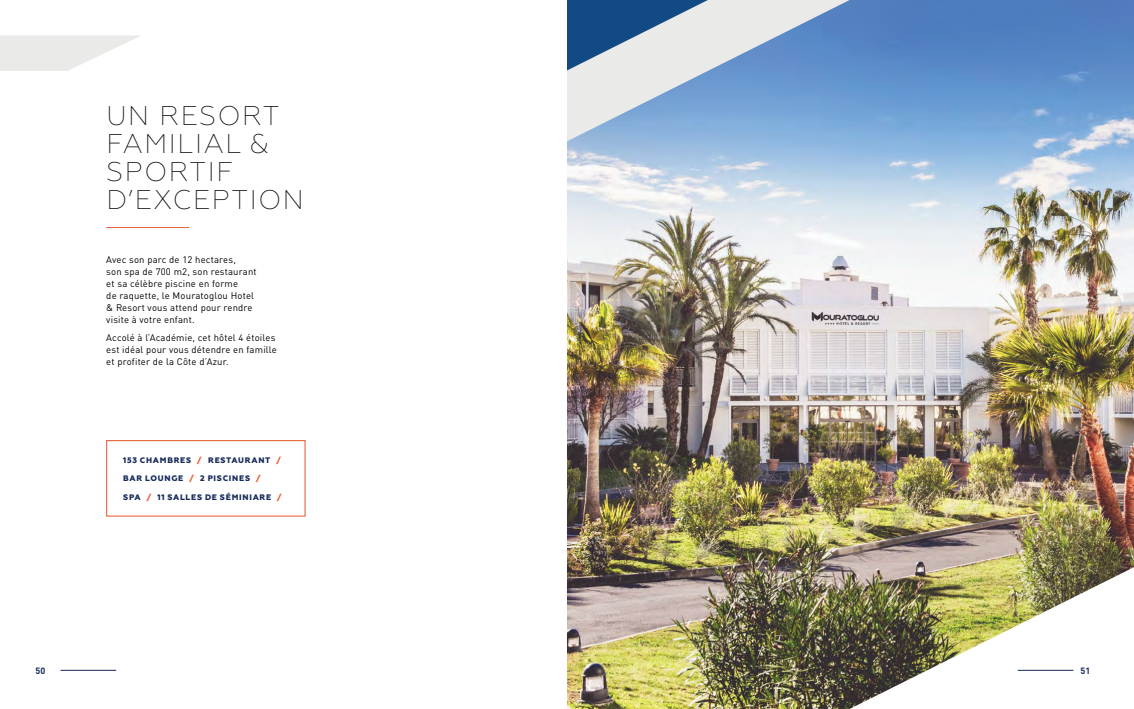
<style>
.page{position:relative;width:1134px;height:709px;background:#fff}
.page>*{position:absolute;margin:0;border:0;box-sizing:border-box;transform-origin:0 0}
.t1{font:200 27px/28px "Geometria";letter-spacing:.06em;color:#0a0f13}
.t2{font:9.5px/12px "DIN Pro";letter-spacing:.02em;color:#000}
.t3{font:700 9px "DIN Pro";color:#162b5b}
.t4{font:800 8px "Geometria";letter-spacing:.085em;color:#162b5b}
.s1{color:#e7643b}
</style>
<div class="page">
<svg style="left:0;top:35px;width:141px;height:36px"></svg>
<hr style="left:106px;top:227px;width:83px;height:1px;background:#e7643b">
<div style="left:106px;top:440px;width:200px;height:76px;border:1px solid #e7643b"></div>
<hr style="left:61px;top:670px;width:55px;height:1px;background:#162b5b">
<img style="left:567px;top:0;width:567px;height:709px">
<svg style="left:567px;top:70px;width:283px;height:71px;background:#95b6db"></svg>
<svg style="left:567px;top:0;width:283px;height:70px;background:#90aac7"></svg>
<hr style="left:1018px;top:670px;width:55px;height:1px;background:#162b5b">
<h1 class="t1" style="left:106px;top:101px;width:199px">UN RESORT<br>FAMILIAL &amp;<br>SPORTIF<br>D’EXCEPTION</h1>
<p class="t2" style="left:106px;top:253px;width:152px">Avec son parc de 12 hectares,<br>son spa de 700 m2, son restaurant et sa célèbre piscine en forme<br>de raquette, le Mouratoglou Hotel &amp; Resort vous attend pour rendre visite à votre enfant.</p>
<p class="t2" style="left:106px;top:331px;width:172px">Accolé à l’Académie, cet hôtel 4 étoiles est idéal pour vous détendre en famille et profiter de la Côte d’Azur.</p>
<p class="t4" style="left:123px;top:455px;width:159px">153 CHAMBRES <span class="s1">/</span> RESTAURANT <span class="s1">/</span></p>
<p class="t4" style="left:123px;top:474px;width:139px">BAR LOUNGE <span class="s1">/</span> 2 PISCINES <span class="s1">/</span></p>
<p class="t4" style="left:123px;top:492px;width:160px">SPA <span class="s1">/</span> 11 SALLES DE SÉMINIARE <span class="s1">/</span></p>
<p class="t3" style="left:35px;top:662px;width:11px">50</p>
<p class="t3" style="left:1080px;top:662px;width:11px">51</p>
</div>
